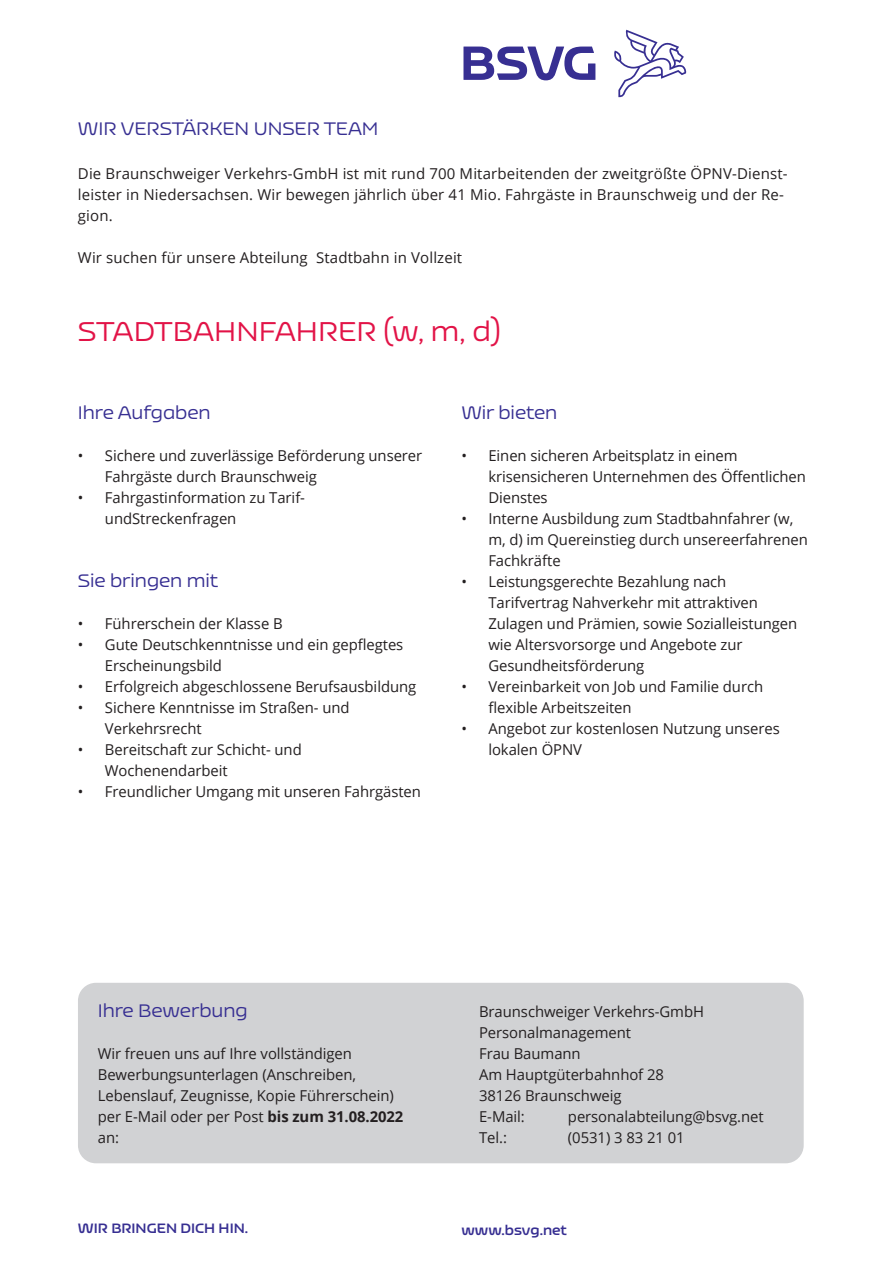
<style>
.page{position:relative;width:893px;height:1263px;background:#fff}
.page>*{position:absolute;margin:0;border:0;box-sizing:border-box;transform-origin:0 0}
.t1{font:27px "Nizzoli Alt";color:#e21347}
.t2{font:18px "Nizzoli Alt";letter-spacing:-.005em;color:#372f92}
.t3{font:15px/21px "Open Sans";letter-spacing:-.005em;color:#231f20}
.t4{font:700 13.5px "Nizzoli Alt";color:#372f92}
.s1{font-weight:700}
</style>
<div class="page">
<svg style="left:463px;top:47px;width:132px;height:33px"></svg>
<svg style="left:614px;top:30px;width:72px;height:67px"></svg>
<div style="left:78px;top:983px;width:726px;height:180px;background:#d1d2d4;border-radius:18px"></div>
<p class="t2" style="left:78px;top:118px;width:302px">WIR VERSTÄRKEN UNSER TEAM</p>
<p class="t3" style="left:78px;top:162px;width:711px">Die Braunschweiger Verkehrs-GmbH ist mit rund 700 Mitarbeitenden der zweitgrößte ÖPNV-Dienst&shy;leister in Niedersachsen. Wir bewegen jährlich über 41 Mio. Fahrgäste in Braunschweig und der Re&shy;gion.</p>
<p class="t3" style="left:78px;top:246px;width:386px">Wir suchen für unsere Abteilung Stadtbahn in Vollzeit</p>
<h1 class="t1" style="left:78px;top:316px;width:425px">STADTBAHNFAHRER (w, m, d)</h1>
<p class="t2" style="left:78px;top:402px;width:134px">Ihre Aufgaben</p>
<p class="t3" style="left:105px;top:444px;width:319px;text-indent:-27px">• Sichere und zuverlässige Beförderung unserer<br>Fahrgäste durch Braunschweig</p>
<p class="t3" style="left:105px;top:486px;width:202px;text-indent:-27px">• Fahrgastinformation zu Tarif&shy;undStreckenfragen</p>
<p class="t2" style="left:78px;top:570px;width:142px">Sie bringen mit</p>
<p class="t3" style="left:78px;top:612px;width:206px">• Führerschein der Klasse B</p>
<p class="t3" style="left:105px;top:633px;width:300px;text-indent:-27px">• Gute Deutschkenntnisse und ein gepflegtes<br>Erscheinungsbild</p>
<p class="t3" style="left:78px;top:675px;width:340px">• Erfolgreich abgeschlossene Berufsausbildung</p>
<p class="t3" style="left:105px;top:696px;width:246px;text-indent:-27px">• Sichere Kenntnisse im Straßen- und<br>Verkehrsrecht</p>
<p class="t3" style="left:105px;top:738px;width:198px;text-indent:-27px">• Bereitschaft zur Schicht- und<br>Wochenendarbeit</p>
<p class="t3" style="left:78px;top:780px;width:344px">• Freundlicher Umgang mit unseren Fahrgästen</p>
<p class="t2" style="left:461px;top:402px;width:98px">Wir bieten</p>
<p class="t3" style="left:488px;top:444px;width:319px;text-indent:-27px">• Einen sicheren Arbeitsplatz in einem krisensicheren Unternehmen des Öffentlichen<br>Dienstes</p>
<p class="t3" style="left:488px;top:507px;width:321px;text-indent:-27px">• Interne Ausbildung zum Stadtbahnfahrer (w, m, d) im Quereinstieg durch unsereerfahrenen<br>Fachkräfte</p>
<p class="t3" style="left:488px;top:570px;width:310px;text-indent:-27px">• Leistungsgerechte Bezahlung nach Tarifvertrag Nahverkehr mit attraktiven Zulagen und Prämien, sowie Sozialleistungen wie Altersvorsorge und Angebote zur Gesundheitsförderung</p>
<p class="t3" style="left:488px;top:675px;width:276px;text-indent:-27px">• Vereinbarkeit von Job und Familie durch flexible Arbeitszeiten</p>
<p class="t3" style="left:488px;top:717px;width:293px;text-indent:-27px">• Angebot zur kostenlosen Nutzung unseres lokalen ÖPNV</p>
<p class="t2" style="left:98px;top:1000px;width:151px">Ihre Bewerbung</p>
<p class="t3" style="left:98px;top:1043px;width:307px">Wir freuen uns auf Ihre vollständigen Bewerbungsunterlagen (Anschreiben, Lebenslauf, Zeugnisse, Kopie Führerschein) per E-Mail oder per Post <span class="s1">bis zum 31.08.2022 </span>an:</p>
<p class="t3" style="left:479px;top:1001px;width:226px">Braunschweiger Verkehrs-GmbH<br>Personalmanagement<br>Frau Baumann<br>Am Hauptgüterbahnhof 28<br>38126 Braunschweig<br>E-Mail:</p>
<p class="t3" style="left:568px;top:1106px;width:197px">personalabteilung@bsvg.net</p>
<p class="t3" style="left:479px;top:1127px;width:29px">Tel.:</p>
<p class="t3" style="left:568px;top:1127px;width:118px">(0531) 3 83 21 01</p>
<p class="t4" style="left:78px;top:1220px;width:172px">WIR BRINGEN DICH HIN.</p>
<p class="t4" style="left:461px;top:1222px;width:107px">www.bsvg.net</p>
</div>
